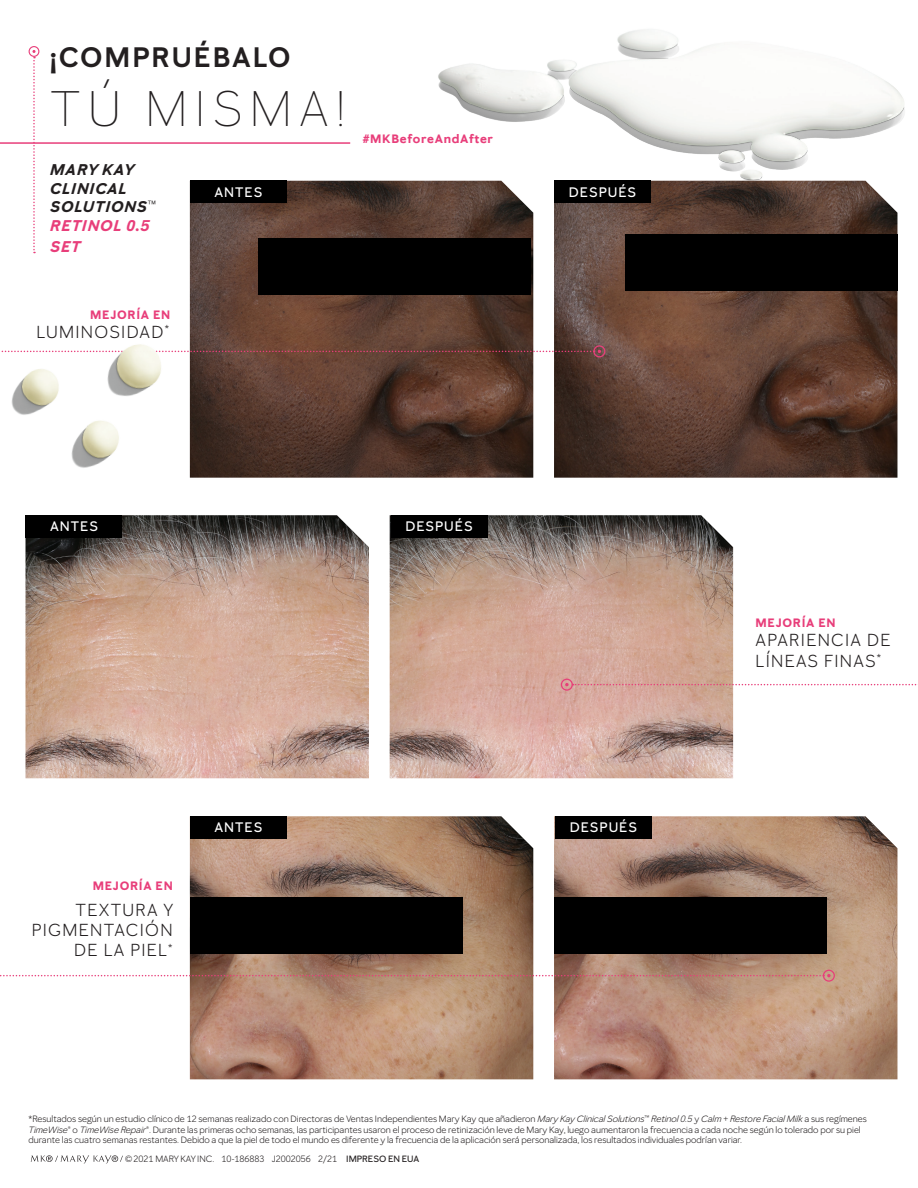
<style>
.page{position:relative;width:918px;height:1188px;background:#fff}
.page>*{position:absolute;margin:0;border:0;box-sizing:border-box;transform-origin:0 0}
.Main_Headline{font:300 49.2px "Mary Kay Sans";letter-spacing:.15em;color:#231f20}
.Secondary_Headline{font:600 27.75px "Mary Kay Sans";letter-spacing:.07em;color:#231f20}
.Number_Lists{font:17.1px/20.4px "Mary Kay Sans";letter-spacing:.075em;color:#231f20}
.Body_Copy{font:italic 700 15.3px/18.3px "Mary Kay Sans";letter-spacing:.06em;color:#231f20}
.Body_Copy-2{font:italic 700 15.3px "Mary Kay Sans";color:#e83e7a}
.COVER_HEADLINE{font:500 13.65px "Mary Kay Sans";letter-spacing:.075em;color:#fff}
.Body_Copy-3{font:700 12px "Mary Kay Sans";letter-spacing:.06em;color:#e83e7a}
.t1{font:9px/10.5px "Mary Kay Sans";color:#231f20}
.s1{font-weight:400;font-style:normal}
.s2{color:#e83e7a}
.s3{font-style:italic}
.s4{font-weight:500}
</style>
<div class="page">
<img style="left:403px;top:29px;width:502px;height:269px">
<hr style="left:0;top:142px;width:350px;height:2px;background:#e83e7a">
<img style="left:554px;top:181px;width:343px;height:297px">
<img style="left:190px;top:181px;width:343px;height:297px">
<div style="left:190px;top:181px;width:97px;height:22px;background:#000"></div>
<div style="left:554px;top:181px;width:97px;height:22px;background:#000"></div>
<img style="left:390px;top:515px;width:343px;height:263px">
<img style="left:26px;top:515px;width:343px;height:263px">
<div style="left:26px;top:515px;width:96px;height:22px;background:#000"></div>
<div style="left:391px;top:515px;width:97px;height:22px;background:#000"></div>
<img style="left:554px;top:816px;width:343px;height:263px">
<img style="left:190px;top:816px;width:343px;height:263px">
<div style="left:190px;top:816px;width:97px;height:22px;background:#000"></div>
<div style="left:555px;top:816px;width:97px;height:22px;background:#000"></div>
<div style="left:29px;top:46px;width:10px;height:11px;border:1px solid #e83e7a;border-radius:50%"></div>
<svg style="left:32px;top:50px;width:4px;height:203px"></svg>
<div style="left:593px;top:345px;width:12px;height:12px;border:1px solid #e83e7a;border-radius:50%"></div>
<svg style="left:231px;top:350px;width:370px;height:3px"></svg>
<div style="left:561px;top:679px;width:12px;height:12px;border:1px solid #e83e7a;border-radius:50%"></div>
<svg style="left:565px;top:683px;width:352px;height:3px"></svg>
<div style="left:823px;top:970px;width:12px;height:12px;border:1px solid #e83e7a;border-radius:50%"></div>
<svg style="left:0;top:974px;width:831px;height:3px"></svg>
<img style="left:1px;top:295px;width:230px;height:222px">
<div style="left:258px;top:238px;width:273px;height:57px;background:#000"></div>
<div style="left:190px;top:897px;width:272px;height:57px;background:#000"></div>
<div style="left:625px;top:234px;width:272px;height:56px;background:#000"></div>
<div style="left:554px;top:897px;width:273px;height:57px;background:#000"></div>
<svg style="left:31px;top:1155px;width:92px;height:9px"></svg>
<p class="Secondary_Headline" style="left:50px;top:40px;width:242px">¡COMPRUÉBALO</p>
<p class="Main_Headline" style="left:50px;top:78px;width:297px">TÚ MISMA!</p>
<p class="Body_Copy-3" style="left:363px;top:132px;width:132px">#MKBeforeAndAfter</p>
<p class="Body_Copy" style="left:50px;top:161px;width:107px">MARY KAY<br>CLINICAL<br>SOLUTIONS<span class="s1">™<br></span><span class="s2">RETINOL 0.5</span></p>
<p class="Body_Copy-2" style="left:50px;top:237px;width:32px">SET</p>
<p class="Body_Copy-3" style="left:90px;top:307px;width:81px">MEJORÍA EN</p>
<p class="Number_Lists" style="left:36px;top:322px;width:134px">LUMINOSIDAD<sup>*</sup></p>
<p class="COVER_HEADLINE" style="left:214px;top:183px;width:49px">ANTES</p>
<p class="COVER_HEADLINE" style="left:569px;top:183px;width:69px">DESPUÉS</p>
<p class="COVER_HEADLINE" style="left:50px;top:518px;width:49px">ANTES</p>
<p class="COVER_HEADLINE" style="left:405px;top:518px;width:69px">DESPUÉS</p>
<p class="Body_Copy-3" style="left:93px;top:878px;width:81px">MEJORÍA EN</p>
<p class="Number_Lists" style="left:32px;top:899px;width:143px;text-align:right">TEXTURA Y<br>PIGMENTACIÓN<br>DE LA PIEL<sup>*</sup></p>
<p class="COVER_HEADLINE" style="left:214px;top:819px;width:49px">ANTES</p>
<p class="COVER_HEADLINE" style="left:570px;top:819px;width:69px">DESPUÉS</p>
<p class="Body_Copy-3" style="left:756px;top:615px;width:81px">MEJORÍA EN</p>
<p class="Number_Lists" style="left:756px;top:630px;width:136px">APARIENCIA DE<br>LÍNEAS FINAS<sup>*</sup></p>
<p class="t1" style="left:28px;top:1114px;width:840px">*Resultados según un estudio clínico de 12 semanas realizado con Directoras de Ventas Independientes Mary Kay que añadieron <span class="s3">Mary Kay Clinical Solutions</span>™ <span class="s3">Retinol 0.5</span> y <span class="s3">Calm + Restore Facial Milk</span> a sus regímenes<br><span class="s3">TimeWise</span>® o <span class="s3">TimeWise Repair</span>®. Durante las primeras ocho semanas, las participantes usaron el proceso de retinización leve de Mary Kay, luego aumentaron la frecuencia a cada noche según lo tolerado por su piel durante las cuatro semanas restantes. Debido a que la piel de todo el mundo es diferente y la frecuencia de la aplicación será personalizada, los resultados individuales podrían variar.</p>
<p class="t1" style="left:125px;top:1154px;width:296px">©2021 MARY KAY INC. 10-186883 J2002056 2/21 <span class="s4">IMPRESO EN EUA</span></p>
</div>
